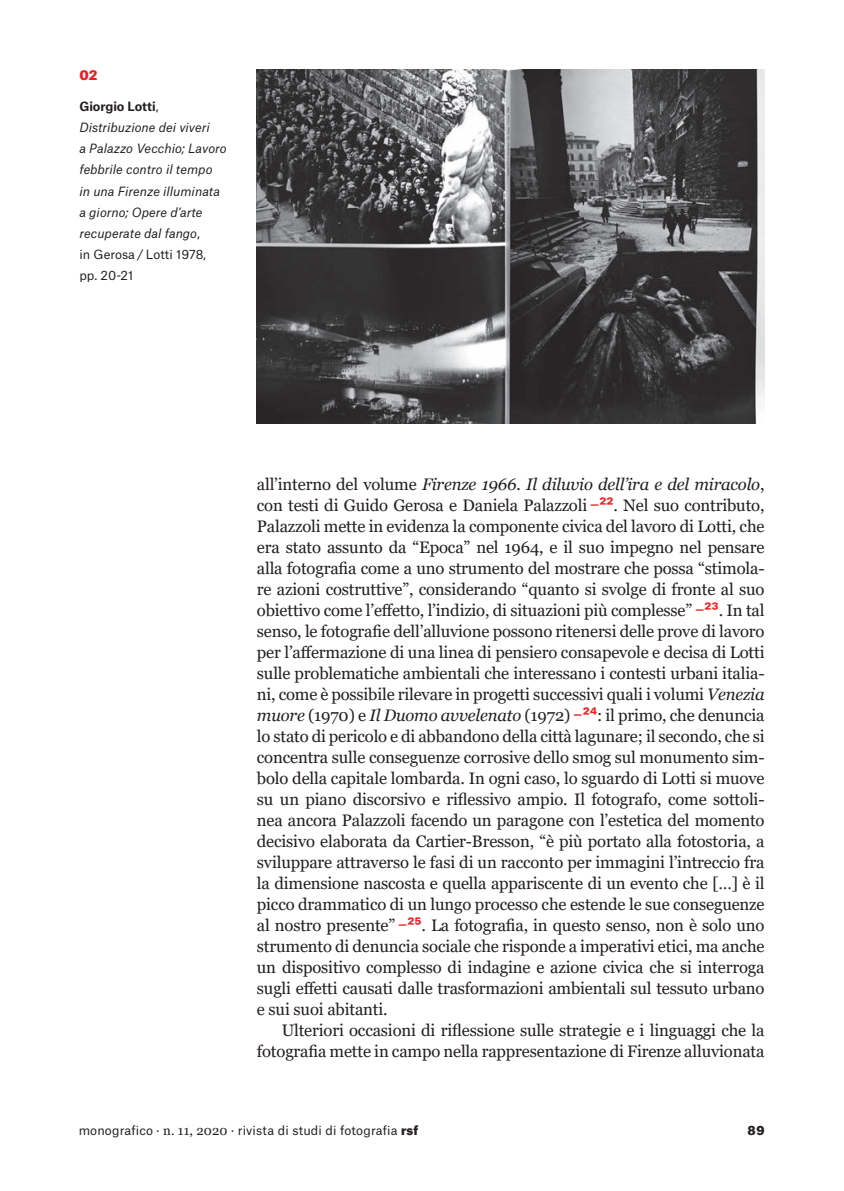
<style>
.page{position:relative;width:844px;height:1191px;background:#fff}
.page>*{position:absolute;margin:0;border:0;box-sizing:border-box;transform-origin:0 0}
.Testo_paragrafo_inde{font:16.62px/21px "Georgia";letter-spacing:-.01em;color:#231f20;text-align:justify}
.t1{font:900 13.12px "Atlas Grotesk";color:#ee1d23}
.t2{font:italic 12.25px/21px "Atlas Grotesk";color:#231f20}
.t3{font:12.25px "Atlas Grotesk";letter-spacing:.01em;color:#231f20}
.t4{font:900 12.25px "Atlas Grotesk";color:#231f20}
.s1{font-weight:700;font-style:normal}
.s2{font-style:normal}
.s3{font-style:italic}
.s4{font-family:"Atlas Grotesk";color:#ee1d23}
.s5{font-family:"Atlas Grotesk";font-weight:700;color:#ee1d23}
.s6{font-family:"Georgia";font-size:13.12px}
.s7{font-weight:900}
</style>
<div class="page">
<img style="left:257px;top:69px;width:507px;height:354px">
<p class="t1" style="left:79px;top:64px;width:19px">02</p>
<p class="t2" style="left:79px;top:95px;width:149px"><span class="s1">Giorgio Lotti</span><span class="s2">,<br></span>Distribuzione dei viveri<br>a Palazzo Vecchio; Lavoro febbrile contro il tempo<br>in una Firenze illuminata a giorno; Opere d’arte recuperate dal fango<span class="s2">,<br>in Gerosa / Lotti 1978, pp. 20-21</span></p>
<p class="Testo_paragrafo_inde" style="left:257px;top:474px;width:509px">all’interno del volume <span class="s3">Firenze 1966. Il diluvio dell’ira e del miracolo</span>, con testi di Guido Gerosa e Daniela Palazzoli <span class="s4">−</span><span class="s5">22</span>. Nel suo contributo, Palazzoli mette in evidenza la componente civica del lavoro di Lotti, che era stato assunto da “Epoca” nel 1964, e il suo impegno nel pensare alla fotografia come a uno strumento del mostrare che possa “stimola&shy;re azioni costruttive”, considerando “quanto si svolge di fronte al suo obiettivo come l’effetto, l’indizio, di situazioni più complesse” <span class="s4">−</span><span class="s5">23</span>. In tal senso, le fotografie dell’alluvione possono ritenersi delle prove di lavoro per l’affermazione di una linea di pensiero consapevole e decisa di Lotti sulle problematiche ambientali che interessano i contesti urbani italia&shy;ni, come è possibile rilevare in progetti successivi quali i volumi <span class="s3">Venezia muore</span> (1970) e <span class="s3">Il Duomo avvelenato</span> (1972) <span class="s4">−</span><span class="s5">24</span>: il primo, che denuncia lo stato di pericolo e di abbandono della città lagunare; il secondo, che si concentra sulle conseguenze corrosive dello smog sul monumento sim&shy;bolo della capitale lombarda. In ogni caso, lo sguardo di Lotti si muove su un piano discorsivo e riflessivo ampio. Il fotografo, come sottoli&shy;nea ancora Palazzoli facendo un paragone con l’estetica del momento decisivo elaborata da Cartier-Bresson, “è più portato alla fotostoria, a sviluppare attraverso le fasi di un racconto per immagini l’intreccio fra la dimensione nascosta e quella appariscente di un evento che […] è il picco drammatico di un lungo processo che estende le sue conseguenze al nostro presente” <span class="s4">−</span><span class="s5">25</span>. La fotografia, in questo senso, non è solo uno strumento di denuncia sociale che risponde a imperativi etici, ma anche un dispositivo complesso di indagine e azione civica che si interroga sugli effetti causati dalle trasformazioni ambientali sul tessuto urbano e sui suoi abitanti.</p>
<p class="Testo_paragrafo_inde" style="left:257px;top:1020px;width:509px;text-align:right">Ulteriori occasioni di riflessione sulle strategie e i linguaggi che la fotografia mette in campo nella rappresentazione di Firenze alluvionata</p>
<p class="t3" style="left:79px;top:1120px;width:341px">monografico · <span class="s6">n. 11, 2020</span> · rivista di studi di fotografia <span class="s7">rsf</span></p>
<p class="t4" style="left:747px;top:1120px;width:19px">89</p>
</div>
